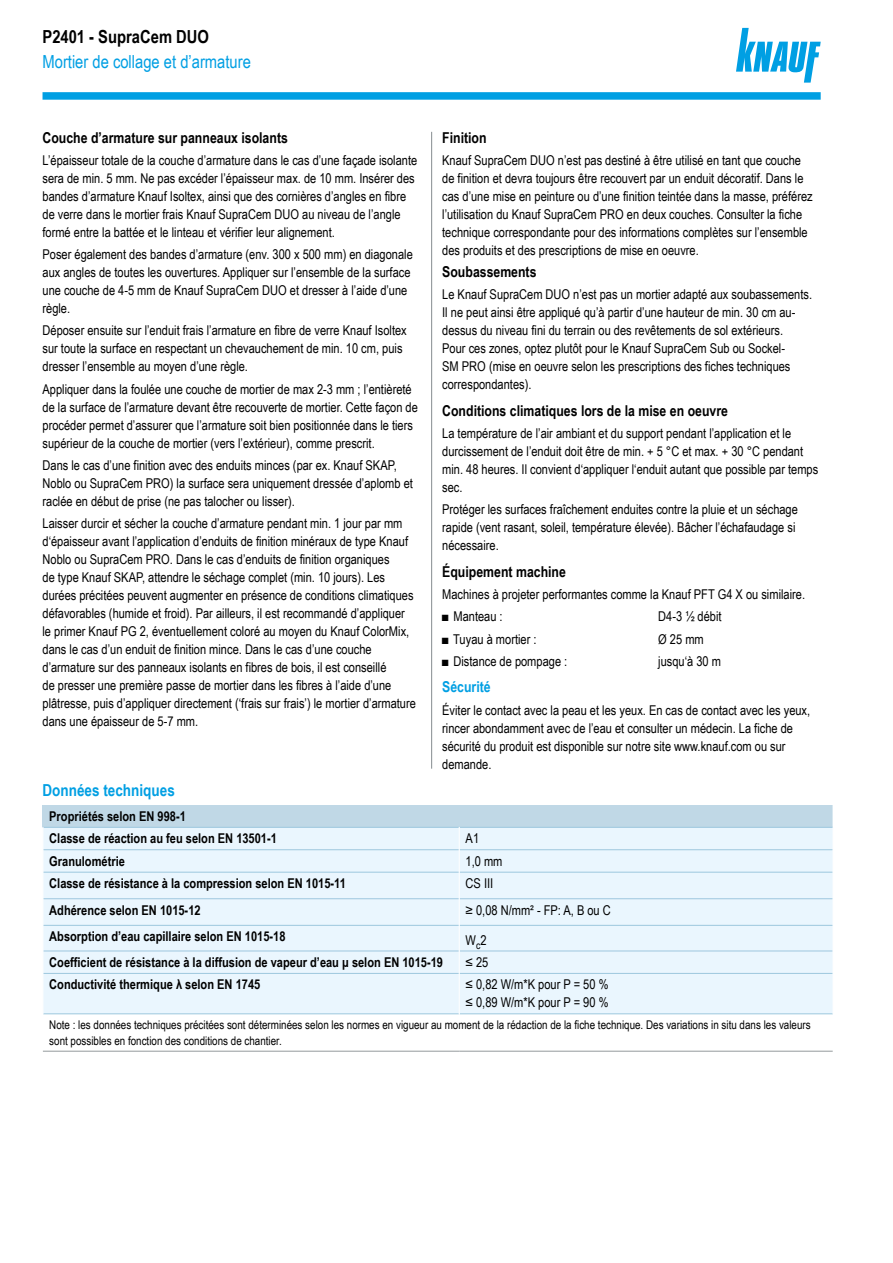
<style>
.page{position:relative;width:893px;height:1263px;background:#fff}
.page>*{position:absolute;margin:0;border:0;box-sizing:border-box;transform-origin:0 0}
.t1{font:18px "Arial Narrow";color:#009fe3}
.t2{font:700 18px "Arial Narrow";color:#000}
.t3{font:700 16.5px "Arial Narrow";color:#009fe3}
.t4{font:700 15px "Arial Narrow";color:#000}
.t5{font:700 15px "Arial Narrow";color:#009fe3}
.t6{font:13.5px/18px "Arial Narrow";color:#000}
.t7{font:700 13.5px/22.4px "Arial Narrow";color:#000}
.t8{font:12px/16px "Arial Narrow";color:#000}
</style>
<div class="page">
<div style="left:43px;top:92px;width:778px;height:8px;background:#009fe3"></div>
<svg style="left:736px;top:28px;width:85px;height:55px"></svg>
<hr style="left:431px;top:132px;width:1px;height:637px;background:#93999c">
<div style="left:43px;top:805px;width:790px;height:22px;background:#c0d8e6"></div>
<div style="left:44px;top:828px;width:789px;height:185px;background:#eaf6fe"></div>
<hr style="left:43px;top:1051px;width:416px;height:1px;background:#93999c">
<hr style="left:459px;top:1051px;width:374px;height:1px;background:#93999c">
<hr style="left:43px;top:827px;width:416px;height:1px;background:#9dc7de">
<hr style="left:460px;top:827px;width:373px;height:1px;background:#9dc7de">
<hr style="left:43px;top:849px;width:416px;height:1px;background:#9dc7de">
<hr style="left:460px;top:849px;width:373px;height:1px;background:#9dc7de">
<hr style="left:43px;top:872px;width:416px;height:1px;background:#9dc7de">
<hr style="left:460px;top:872px;width:373px;height:1px;background:#9dc7de">
<hr style="left:43px;top:898px;width:416px;height:1px;background:#9dc7de">
<hr style="left:460px;top:898px;width:373px;height:1px;background:#9dc7de">
<hr style="left:43px;top:925px;width:416px;height:1px;background:#9dc7de">
<hr style="left:460px;top:925px;width:373px;height:1px;background:#9dc7de">
<hr style="left:43px;top:950px;width:416px;height:1px;background:#9dc7de">
<hr style="left:460px;top:950px;width:373px;height:1px;background:#9dc7de">
<hr style="left:43px;top:973px;width:416px;height:1px;background:#9dc7de">
<hr style="left:460px;top:973px;width:373px;height:1px;background:#9dc7de">
<hr style="left:43px;top:1013px;width:416px;height:1px;background:#9dc7de">
<hr style="left:460px;top:1013px;width:373px;height:1px;background:#9dc7de">
<svg style="left:43px;top:827px;width:1px;height:146px"></svg>
<svg style="left:459px;top:827px;width:1px;height:146px"></svg>
<hr style="left:43px;top:973px;width:1px;height:41px;background:#fff">
<hr style="left:459px;top:973px;width:1px;height:41px;background:#fff">
<h1 class="t2" style="left:43px;top:23px;width:168px">P2401 - SupraCem DUO</h1>
<h1 class="t1" style="left:43px;top:49px;width:210px">Mortier de collage et d’armature</h1>
<p class="t4" style="left:43px;top:126px;width:247px">Couche d’armature sur panneaux isolants</p>
<p class="t6" style="left:43px;top:151px;width:376px">L’épaisseur totale de la couche d’armature dans le cas d’une façade isolante sera de min. 5 mm. Ne pas excéder l’épaisseur max. de 10 mm. Insérer des bandes d’armature Knauf Isoltex, ainsi que des cornières d’angles en fibre de verre dans le mortier frais Knauf SupraCem DUO au niveau de l’angle formé entre la battée et le linteau et vérifier leur alignement.</p>
<p class="t6" style="left:43px;top:245px;width:372px">Poser également des bandes d’armature (env. 300 x 500 mm) en diagonale aux angles de toutes les ouvertures. Appliquer sur l’ensemble de la surface une couche de 4-5 mm de Knauf SupraCem DUO et dresser à l’aide d’une règle.</p>
<p class="t6" style="left:43px;top:321px;width:366px">Déposer ensuite sur l’enduit frais l’armature en fibre de verre Knauf Isoltex sur toute la surface en respectant un chevauchement de min. 10 cm, puis dresser l’ensemble au moyen d’une règle.</p>
<p class="t6" style="left:43px;top:379px;width:377px">Appliquer dans la foulée une couche de mortier de max 2-3 mm ; l’entièreté de la surface de l’armature devant être recouverte de mortier. Cette façon de procéder permet d’assurer que l’armature soit bien positionnée dans le tiers supérieur de la couche de mortier (vers l’extérieur), comme prescrit.</p>
<p class="t6" style="left:43px;top:455px;width:372px">Dans le cas d’une finition avec des enduits minces (par ex. Knauf SKAP,<br>Noblo ou SupraCem PRO) la surface sera uniquement dressée d’aplomb et raclée en début de prise (ne pas talocher ou lisser).</p>
<p class="t6" style="left:43px;top:514px;width:375px">Laisser durcir et sécher la couche d’armature pendant min. 1 jour par mm d‘épaisseur avant l’application d’enduits de finition minéraux de type Knauf Noblo ou SupraCem PRO. Dans le cas d’enduits de finition organiques<br>de type Knauf SKAP, attendre le séchage complet (min. 10 jours). Les durées précitées peuvent augmenter en présence de conditions climatiques défavorables (humide et froid). Par ailleurs, il est recommandé d’appliquer le primer Knauf PG 2, éventuellement coloré au moyen du Knauf ColorMix, dans le cas d’un enduit de finition mince. Dans le cas d’une couche d’armature sur des panneaux isolants en fibres de bois, il est conseillé<br>de presser une première passe de mortier dans les fibres à l’aide d’une plâtresse, puis d’appliquer directement (‘frais sur frais’) le mortier d’armature dans une épaisseur de 5-7 mm.</p>
<p class="t3" style="left:43px;top:778px;width:134px">Données techniques</p>
<p class="t7" style="left:49px;top:804px;width:229px">Propriétés selon EN 998-1<br>Classe de réaction au feu selon EN 13501-1</p>
<p class="t4" style="left:442px;top:126px;width:46px">Finition</p>
<p class="t6" style="left:442px;top:151px;width:372px">Knauf SupraCem DUO n’est pas destiné à être utilisé en tant que couche de finition et devra toujours être recouvert par un enduit décoratif. Dans le cas d’une mise en peinture ou d’une finition teintée dans la masse, préférez l’utilisation du Knauf SupraCem PRO en deux couches. Consulter la fiche technique correspondante pour des informations complètes sur l’ensemble des produits et des prescriptions de mise en oeuvre.</p>
<p class="t4" style="left:442px;top:260px;width:96px">Soubassements</p>
<p class="t6" style="left:442px;top:285px;width:371px">Le Knauf SupraCem DUO n’est pas un mortier adapté aux soubassements.<br>Il ne peut ainsi être appliqué qu’à partir d’une hauteur de min. 30 cm au&shy;dessus du niveau fini du terrain ou des revêtements de sol extérieurs.<br>Pour ces zones, optez plutôt pour le Knauf SupraCem Sub ou Sockel-<br>SM PRO (mise en oeuvre selon les prescriptions des fiches techniques correspondantes).</p>
<p class="t4" style="left:442px;top:399px;width:287px">Conditions climatiques lors de la mise en oeuvre</p>
<p class="t6" style="left:442px;top:424px;width:377px">La température de l’air ambiant et du support pendant l’application et le durcissement de l’enduit doit être de min. + 5 °C et max. + 30 °C pendant min. 48 heures. Il convient d‘appliquer l‘enduit autant que possible par temps sec.</p>
<p class="t6" style="left:442px;top:500px;width:357px">Protéger les surfaces fraîchement enduites contre la pluie et un séchage rapide (vent rasant, soleil, température élevée). Bâcher l’échafaudage si nécessaire.</p>
<p class="t4" style="left:442px;top:560px;width:125px">Équipement machine</p>
<p class="t6" style="left:442px;top:585px;width:364px">Machines à projeter performantes comme la Knauf PFT G4 X ou similaire.</p>
<p class="t6" style="left:442px;top:607px;width:62px">■ Manteau :</p>
<p class="t6" style="left:658px;top:607px;width:65px">D4-3 ½ débit</p>
<p class="t6" style="left:442px;top:629px;width:96px">■ Tuyau à mortier :</p>
<p class="t6" style="left:658px;top:629px;width:47px">Ø 25 mm</p>
<p class="t6" style="left:442px;top:652px;width:127px">■ Distance de pompage :</p>
<p class="t6" style="left:658px;top:652px;width:64px">jusqu‘à 30 m</p>
<p class="t5" style="left:442px;top:676px;width:50px">Sécurité</p>
<p class="t6" style="left:442px;top:700px;width:369px">Éviter le contact avec la peau et les yeux. En cas de contact avec les yeux, rincer abondamment avec de l’eau et consulter un médecin. La fiche de sécurité du produit est disponible sur notre site www.knauf.com ou sur demande.</p>
<p class="t6" style="left:466px;top:829px;width:15px">A1</p>
<p class="t7" style="left:49px;top:849px;width:77px">Granulométrie</p>
<p class="t6" style="left:466px;top:851px;width:38px">1,0 mm</p>
<p class="t7" style="left:49px;top:872px;width:298px">Classe de résistance à la compression selon EN 1015-11</p>
<p class="t6" style="left:466px;top:874px;width:29px">CS III</p>
<p class="t7" style="left:49px;top:898px;width:153px">Adhérence selon EN 1015-12</p>
<p class="t6" style="left:466px;top:900px;width:147px">≥ 0,08 N/mm² - FP: A, B ou C</p>
<p class="t7" style="left:49px;top:925px;width:238px">Absorption d’eau capillaire selon EN 1015-18</p>
<p class="t6" style="left:466px;top:930px;width:22px">W<sub>c</sub>2</p>
<p class="t7" style="left:49px;top:950px;width:395px">Coefficient de résistance à la diffusion de vapeur d’eau μ selon EN 1015-19</p>
<p class="t6" style="left:466px;top:953px;width:24px">≤ 25</p>
<p class="t7" style="left:49px;top:973px;width:213px">Conductivité thermique λ selon EN 1745</p>
<p class="t6" style="left:466px;top:975px;width:144px">≤ 0,82 W/m*K pour P = 50 % ≤ 0,89 W/m*K pour P = 90 %</p>
<p class="t8" style="left:49px;top:1016px;width:763px">Note : les données techniques précitées sont déterminées selon les normes en vigueur au moment de la rédaction de la fiche technique. Des variations in situ dans les valeurs sont possibles en fonction des conditions de chantier.</p>
</div>
